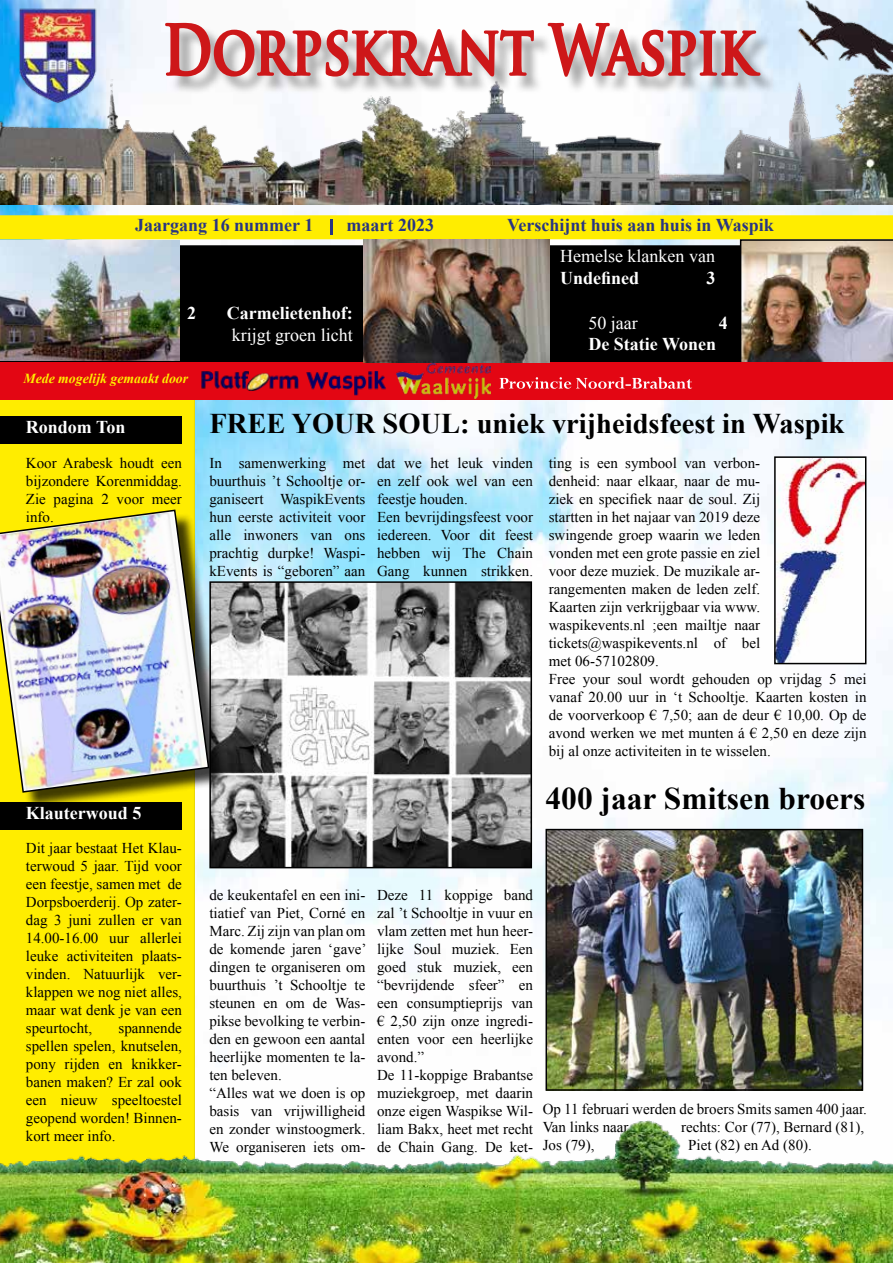
<style>
.page{position:relative;width:893px;height:1263px;background:#fff}
.page>*{position:absolute;margin:0;border:0;box-sizing:border-box;transform-origin:0 0}
.t1{font:700 31.5px "Times New Roman";color:#000}
.t2{font:700 28.5px "Times New Roman";color:#000}
.t3{font:700 18px "Times New Roman";color:#fff}
.t4{font:700 18px "Times New Roman";color:#283583}
.t5{font:18px "Times New Roman";color:#fff}
.t6{font:15px/18px "Times New Roman";color:#000}
.t7{font:italic 700 13.8px "Times New Roman";color:#ffed00}
</style>
<div class="page">
<img style="left:0;top:0;width:893px;height:1091px">
<div style="left:0;top:400px;width:195px;height:720px;background:#ffed00"></div>
<img style="left:0;top:1px;width:893px;height:204px">
<div style="left:0;top:416px;width:182px;height:28px;background:#000"></div>
<div style="left:168px;top:25px;width:610px;height:70px;background:#000;opacity:.35"></div>
<svg style="left:164px;top:0;width:597px;height:98px"></svg>
<div style="left:0;top:802px;width:182px;height:27px;background:#000"></div>
<img style="left:212px;top:584px;width:317px;height:281px">
<div style="left:209px;top:581px;width:323px;height:287px;border:2px solid #000"></div>
<img style="left:548px;top:832px;width:312px;height:256px">
<div style="left:545px;top:829px;width:318px;height:262px;border:2px solid #000"></div>
<div style="left:0;top:512px;width:227px;height:299px;background:#000;opacity:.75"></div>
<img style="left:0;top:509px;width:210px;height:284px">
<svg style="left:0;top:215px;width:893px;height:147px"></svg>
<div style="left:0;top:362px;width:893px;height:38px;background:#e30613"></div>
<img style="left:0;top:1120px;width:893px;height:143px">
<svg style="left:499px;top:377px;width:193px;height:12px"></svg>
<img style="left:397px;top:364px;width:94px;height:34px">
<img style="left:201px;top:371px;width:97px;height:20px">
<img style="left:306px;top:371px;width:80px;height:24px">
<img style="left:777px;top:459px;width:86px;height:202px">
<div style="left:774px;top:456px;width:92px;height:208px;border:2px solid #000"></div>
<img style="left:0;top:240px;width:179px;height:121px">
<img style="left:364px;top:239px;width:185px;height:123px">
<p class="t4" style="left:135px;top:213px;width:180px">Jaargang 16 nummer 1</p>
<p class="t4" style="left:347px;top:213px;width:89px">maart 2023</p>
<p class="t3" style="left:187px;top:301px;width:10px">2</p>
<p class="t3" style="left:227px;top:301px;width:127px">Carmelietenhof:</p>
<p class="t5" style="left:232px;top:323px;width:122px">krijgt groen licht</p>
<p class="t7" style="left:23px;top:369px;width:166px">Mede mogelijk gemaakt door</p>
<p class="t4" style="left:507px;top:212px;width:268px">Verschijnt huis aan huis in Waspik</p>
<p class="t5" style="left:560px;top:244px;width:156px">Hemelse klanken van</p>
<p class="t3" style="left:560px;top:265px;width:81px">Undefined</p>
<p class="t3" style="left:707px;top:265px;width:10px">3</p>
<p class="t5" style="left:588px;top:311px;width:51px">50 jaar</p>
<p class="t3" style="left:719px;top:311px;width:10px">4</p>
<p class="t3" style="left:588px;top:331px;width:129px">De Statie Wonen</p>
<p class="t3" style="left:26px;top:415px;width:101px">Rondom Ton</p>
<p class="t6" style="left:26px;top:453px;width:158px;text-align:justify">Koor Arabesk houdt een bijzondere Korenmiddag.<br>Zie pagina 2 voor meer info.</p>
<p class="t3" style="left:26px;top:800px;width:117px">Klauterwoud 5</p>
<p class="t6" style="left:26px;top:839px;width:158px;text-align:justify">Dit jaar bestaat Het Klau&shy;terwoud 5 jaar. Tijd voor een feestje, samen met de Dorpsboerderij. Op zater&shy;dag 3 juni zullen er van 14.00-16.00 uur allerlei leuke activiteiten plaats&shy;vinden. Natuurlijk ver&shy;klappen we nog niet alles, maar wat denk je van een speurtocht,</p>
<p class="t6" style="left:26px;top:1019px;width:158px;text-align:justify;text-indent:93px">spannende spellen spelen, knutselen, pony rijden en knikker&shy;banen maken? Er zal ook een nieuw speeltoestel geopend worden! Binnen&shy;kort meer info.</p>
<h2 class="t2" style="left:209px;top:404px;width:637px">FREE YOUR SOUL: uniek vrijheidsfeest in Waspik</h2>
<p class="t6" style="left:209px;top:453px;width:158px;text-align:justify">In samenwerking met buurthuis ’t Schooltje or&shy;ganiseert WaspikEvents hun eerste activiteit voor alle inwoners van ons prachtig durpke! Waspi&shy;kEvents is “geboren” aan</p>
<p class="t6" style="left:377px;top:453px;width:158px">dat we het leuk vinden en zelf ook wel van een feestje houden.<br>Een bevrijdingsfeest voor iedereen. Voor dit feest hebben wij The Chain<br>Gang kunnen strikken.</p>
<p class="t6" style="left:549px;top:453px;width:319px">ting is een symbool van verbon-<br>denheid: naar elkaar, naar de mu-<br>ziek en specifiek naar de soul. Zij<br>startten in het najaar van 2019 deze<br>swingende groep waarin we leden<br>vonden met een grote passie en ziel<br>voor deze muziek. De muzikale ar-<br>rangementen maken de leden zelf.<br>Kaarten zijn verkrijgbaar via www.<br>waspikevents.nl ;een mailtje naar tickets@waspikevents.nl of bel<br>met 06-57102809.<br>Free your soul wordt gehouden op vrijdag 5 mei vanaf 20.00 uur in ‘t Schooltje. Kaarten kosten in de voorverkoop € 7,50; aan de deur € 10,00. Op de avond werken we met munten á € 2,50 en deze zijn bij al onze activiteiten in te wisselen.</p>
<h1 class="t1" style="left:545px;top:777px;width:321px">400 jaar Smitsen broers</h1>
<p class="t6" style="left:209px;top:885px;width:159px">de keukentafel en een ini&shy;tiatief van Piet, Corné en<br>Marc. Zij zijn van plan om de komende jaren ‘gave’ dingen te organiseren om buurthuis ’t Schooltje te steunen en om de Was&shy;pikse bevolking te verbin&shy;den en gewoon een aantal heerlijke momenten te la&shy;ten beleven.<br>“Alles wat we doen is op basis van vrijwilligheid en zonder winstoogmerk.<br>We organiseren iets om-</p>
<p class="t6" style="left:377px;top:885px;width:158px">Deze 11 koppige band zal ’t Schooltje in vuur en vlam zetten met hun heer&shy;lijke Soul muziek. Een goed stuk muziek, een “bevrijdende sfeer” en een consumptieprijs van € 2,50 zijn onze ingredi&shy;ënten voor een heerlijke avond.”<br>De 11-koppige Brabantse muziekgroep, met daarin onze eigen Waspikse Wil&shy;liam Bakx, heet met recht de Chain Gang. De ket-</p>
<p class="t6" style="left:543px;top:1099px;width:326px">Op 11 februari werden de broers Smits samen 400 jaar.<br>Van links naar</p>
<p class="t6" style="left:681px;top:1117px;width:185px">rechts: Cor (77), Bernard (81),</p>
<p class="t6" style="left:543px;top:1135px;width:53px">Jos (79),</p>
<p class="t6" style="left:688px;top:1135px;width:125px">Piet (82) en Ad (80).</p>
</div>
